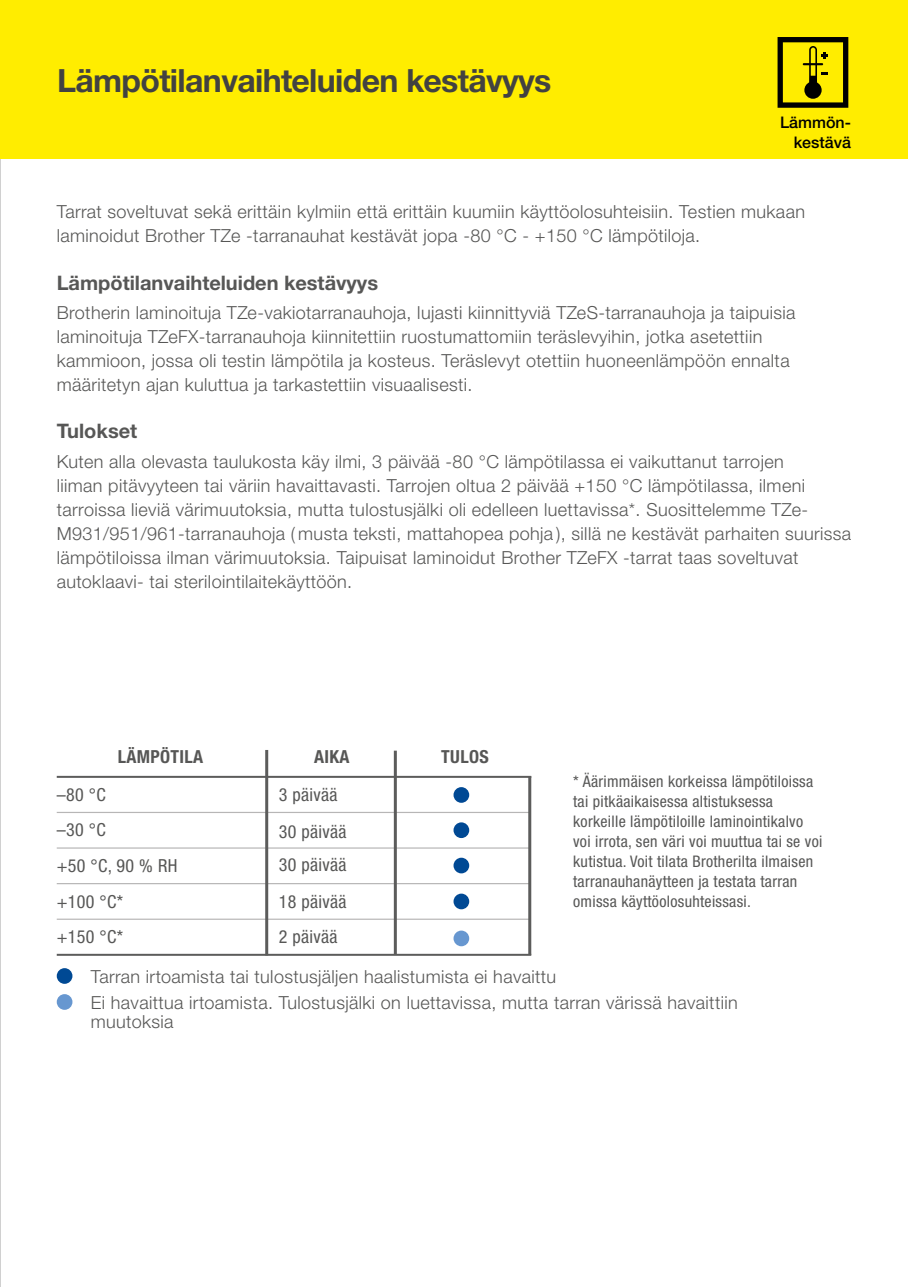
<style>
.page{position:relative;width:908px;height:1287px;background:#fff}
.page>*{position:absolute;margin:0;border:0;box-sizing:border-box;transform-origin:0 0}
.t1{font:700 32px "Helvetica Neue LTW1 G";letter-spacing:-.02em;color:#424241}
.t2{font:700 20px "Helvetica Neue LTW1 G";color:#575756}
.t3{font:300 18px/24px "Helvetica Neue LTW1 G";letter-spacing:.02em;color:#575756}
.t4{font:condensed 18px/35.6px "Helvetica Neue LTW1 G";letter-spacing:.02em;color:#575756}
.t5{font:700 condensed 18px "Helvetica Neue LTW1 G";letter-spacing:.02em;color:#575756}
.t6{font:condensed 16px/20px "Helvetica Neue LTW1 G";letter-spacing:.02em;color:#575756}
.t7{font:500 16px/20px "Helvetica Neue LTW1 G";color:#000;text-align:right}
</style>
<div class="page">
<hr style="left:57px;top:812px;width:472px;height:1px;background:#b7b6b6">
<hr style="left:57px;top:954px;width:474px;height:2px;background:#5c5c5b">
<hr style="left:57px;top:919px;width:472px;height:1px;background:#b7b6b6">
<hr style="left:57px;top:883px;width:472px;height:1px;background:#b7b6b6">
<hr style="left:57px;top:847px;width:472px;height:2px;background:#b7b6b6">
<hr style="left:528px;top:776px;width:3px;height:179px;background:#5c5c5b">
<hr style="left:393px;top:751px;width:3px;height:204px;background:#5c5c5b">
<hr style="left:265px;top:750px;width:3px;height:205px;background:#5c5c5b">
<div style="left:57px;top:968px;width:15px;height:16px;background:#004994;border-radius:50%"></div>
<div style="left:453px;top:787px;width:16px;height:16px;background:#004994;border-radius:50%"></div>
<div style="left:453px;top:822px;width:16px;height:16px;background:#004994;border-radius:50%"></div>
<div style="left:453px;top:858px;width:16px;height:15px;background:#004994;border-radius:50%"></div>
<hr style="left:57px;top:776px;width:474px;height:2px;background:#5c5c5b">
<div style="left:453px;top:894px;width:16px;height:15px;background:#004994;border-radius:50%"></div>
<div style="left:57px;top:994px;width:15px;height:16px;background:#6797d0;border-radius:50%"></div>
<div style="left:453px;top:931px;width:16px;height:15px;background:#6797d0;border-radius:50%"></div>
<div style="left:0;top:0;width:907px;height:159px;background:#ffed00"></div>
<svg style="left:777px;top:37px;width:70px;height:71px"></svg>
<h1 class="t1" style="left:57px;top:60px;width:495px">Lämpötilanvaihteluiden kestävyys</h1>
<p class="t7" style="left:779px;top:112px;width:72px">Lämmön&shy;kestävä</p>
<p class="t3" style="left:57px;top:199px;width:749px">Tarrat soveltuvat sekä erittäin kylmiin että erittäin kuumiin käyttöolosuhteisiin. Testien mukaan laminoidut Brother TZe -tarranauhat kestävät jopa -80 °C - +150 °C lämpötiloja.</p>
<p class="t2" style="left:57px;top:270px;width:323px">Lämpötilanvaihteluiden kestävyys</p>
<p class="t3" style="left:57px;top:301px;width:740px">Brotherin laminoituja TZe-vakiotarranauhoja, lujasti kiinnittyviä TZeS-tarranauhoja ja taipuisia laminoituja TZeFX-tarranauhoja kiinnitettiin ruostumattomiin teräslevyihin, jotka asetettiin kammioon, jossa oli testin lämpötila ja kosteus. Teräslevyt otettiin huoneenlämpöön ennalta määritetyn ajan kuluttua ja tarkastettiin visuaalisesti.</p>
<p class="t2" style="left:57px;top:419px;width:82px">Tulokset</p>
<p class="t3" style="left:57px;top:449px;width:795px">Kuten alla olevasta taulukosta käy ilmi, 3 päivää -80 °C lämpötilassa ei vaikuttanut tarrojen<br>liiman pitävyyteen tai väriin havaittavasti. Tarrojen oltua 2 päivää +150 °C lämpötilassa, ilmeni tarroissa lieviä värimuutoksia, mutta tulostusjälki oli edelleen luettavissa*. Suosittelemme TZe-M931/951/961-tarranauhoja ( musta teksti, mattahopea pohja ), sillä ne kestävät parhaiten suurissa lämpötiloissa ilman värimuutoksia. Taipuisat laminoidut Brother TZeFX -tarrat taas soveltuvat autoklaavi- tai sterilointilaitekäyttöön.</p>
<p class="t5" style="left:118px;top:746px;width:87px">LÄMPÖTILA</p>
<p class="t5" style="left:314px;top:746px;width:37px">AIKA</p>
<p class="t5" style="left:441px;top:746px;width:49px">TULOS</p>
<p class="t4" style="left:57px;top:777px;width:50px">–80 °C –30 °C</p>
<p class="t4" style="left:279px;top:777px;width:69px;line-height:36.4px">3 päivää<br>30 päivää</p>
<p class="t4" style="left:279px;top:847px;width:69px;text-align:justify">30 päivää 18 päivää 2 päivää</p>
<p class="t4" style="left:57px;top:848px;width:122px">+50 °C, 90 % RH +100 °C*<br>+150 °C*</p>
<p class="t3" style="left:91px;top:964px;width:466px">Tarran irtoamista tai tulostusjäljen haalistumista ei havaittu</p>
<p class="t6" style="left:573px;top:772px;width:251px">* Äärimmäisen korkeissa lämpötiloissa tai pitkäaikaisessa altistuksessa korkeille lämpötiloille laminointikalvo voi irrota, sen väri voi muuttua tai se voi kutistua. Voit tilata Brotherilta ilmaisen tarranauhanäytteen ja testata tarran omissa käyttöolosuhteissasi.</p>
<p class="t3" style="left:91px;top:992px;width:648px;line-height:19px">Ei havaittua irtoamista. Tulostusjälki on luettavissa, mutta tarran värissä havaittiin muutoksia</p>
</div>
